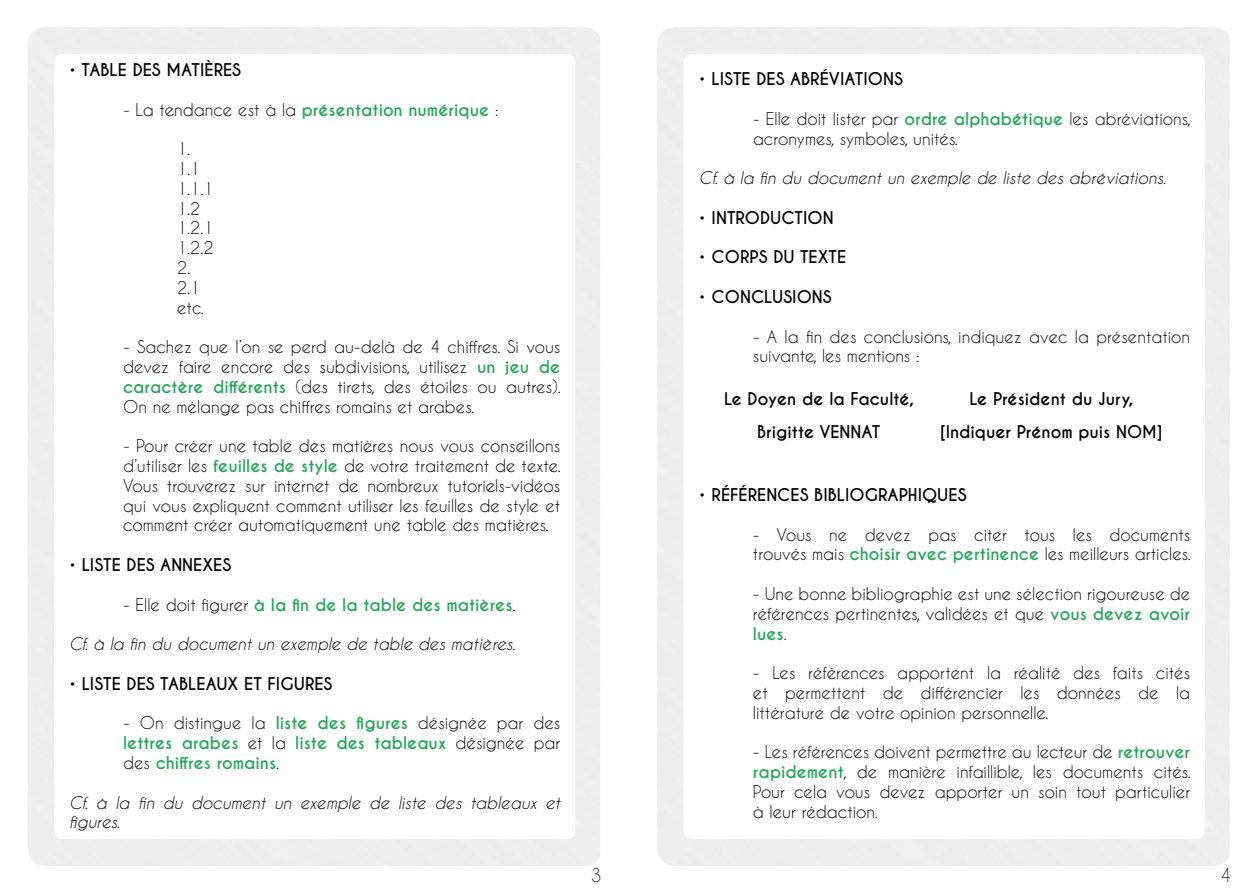
<style>
.page{position:relative;width:1259px;height:893px;background:#fff}
.page>*{position:absolute;margin:0;border:0;box-sizing:border-box;transform-origin:0 0}
.t1{font:18px "Caviar Dreams";color:#333}
.t2{font:16.5px/19.8px "Caviar Dreams";color:#000;text-align:justify}
.t3{font:700 16.5px/33px "Caviar Dreams";color:#000}
.t4{font:700 16.5px/19.8px "Caviar Dreams";color:#23a655;text-align:justify}
.t5{font:italic 16.5px/19.8px "Caviar Dreams";color:#000}
.s1{font-weight:400;color:#000}
.s2{font-weight:700;color:#23a655}
.s3{font-style:normal}
</style>
<div class="page">
<p class="t3" style="left:69px;top:54px;width:174px">• Table des matières</p>
<p class="t4" style="left:123px;top:100px;width:377px"><span class="s1">- La tendance est à la</span> présentation numérique <span class="s1">:</span></p>
<p class="t2" style="left:177px;top:139px;width:38px;text-align:left">1.<br>1.1<br>1.1.1<br>1.2<br>1.2.1<br>1.2.2<br>2.<br>2.1 etc.</p>
<p class="t2" style="left:123px;top:337px;width:439px">- Sachez que l’on se perd au-delà de 4 chiffres. Si vous devez faire encore des subdivisions, utilisez <span class="s2">un jeu de caractère différents</span> (des tirets, des étoiles ou autres).<br>On ne mélange pas chiffres romains et arabes.</p>
<p class="t2" style="left:123px;top:436px;width:439px">- Pour créer une table des matières nous vous conseillons d’utiliser les <span class="s2">feuilles de style</span> de votre traitement de texte.<br>Vous trouverez sur internet de nombreux tutoriels-vidéos qui vous expliquent comment utiliser les feuilles de style et comment créer automatiquement une table des matières.</p>
<p class="t3" style="left:69px;top:549px;width:164px">• Liste des annexes</p>
<p class="t4" style="left:123px;top:595px;width:394px"><span class="s1">- Elle doit figurer</span> à la fin de la table des matières<span class="s1">.</span></p>
<p class="t5" style="left:69px;top:634px;width:448px">Cf. à la fin du document un exemple de table des matières.</p>
<p class="t3" style="left:69px;top:668px;width:265px">• Liste des tableaux et figures</p>
<p class="t4" style="left:123px;top:714px;width:439px"><span class="s1">- On distingue la</span> liste des figures <span class="s1">désignée par des </span>lettres arabes <span class="s1">et la</span> liste des tableaux <span class="s1">désignée par des</span> chiffres romains<span class="s1">.</span></p>
<p class="t5" style="left:69px;top:792px;width:493px">Cf. à la fin du document un exemple de liste des tableaux et figures.</p>
<p class="t3" style="left:699px;top:63px;width:205px">• Liste des abréviations</p>
<p class="t2" style="left:753px;top:108px;width:439px">- Elle doit lister par <span class="s2">ordre alphabétique</span> les abréviations, acronymes, symboles, unités.</p>
<p class="t5" style="left:699px;top:168px;width:469px">Cf. à la fin du document un exemple de liste des abréviations<span class="s3">.</span></p>
<p class="t3" style="left:699px;top:202px;width:136px">• I ntroduction</p>
<p class="t3" style="left:699px;top:241px;width:149px">• Corps du texte</p>
<p class="t3" style="left:699px;top:281px;width:134px">• Conclusions</p>
<p class="t2" style="left:753px;top:326px;width:439px">- A la fin des conclusions, indiquez avec la présentation suivante, les mentions :</p>
<p class="t3" style="left:757px;top:383px;width:158px;text-indent:-33px">Le Doyen de la Faculté,<br>Brigitte VENNAT</p>
<p class="t3" style="left:940px;top:383px;width:195px;text-align:right">Le Président du Jury,<br>[I ndiquer Prénom puis NOM</p>
<p class="t3" style="left:1156px;top:416px;width:7px">]</p>
<p class="t3" style="left:699px;top:479px;width:269px">• Références bibliographiques</p>
<p class="t2" style="left:753px;top:524px;width:439px">- Vous ne devez pas citer tous les documents trouvés mais <span class="s2">choisir avec pertinence</span> les meilleurs articles.</p>
<p class="t2" style="left:753px;top:584px;width:439px">- Une bonne bibliographie est une sélection rigoureuse de références pertinentes, validées et que <span class="s2">vous devez avoir lues</span>.</p>
<p class="t2" style="left:753px;top:663px;width:439px">- Les références apportent la réalité des faits cités et permettent de différencier les données de la littérature de votre opinion personnelle.</p>
<p class="t2" style="left:753px;top:742px;width:439px">- Les références doivent permettre au lecteur de <span class="s2">retrouver rapidement</span>, de manière infaillible, les documents cités.<br>Pour cela vous devez apporter un soin tout particulier à leur rédaction.</p>
<p class="t1" style="left:591px;top:864px;width:12px">3</p>
<p class="t1" style="left:1220px;top:864px;width:12px">4</p>
</div>
